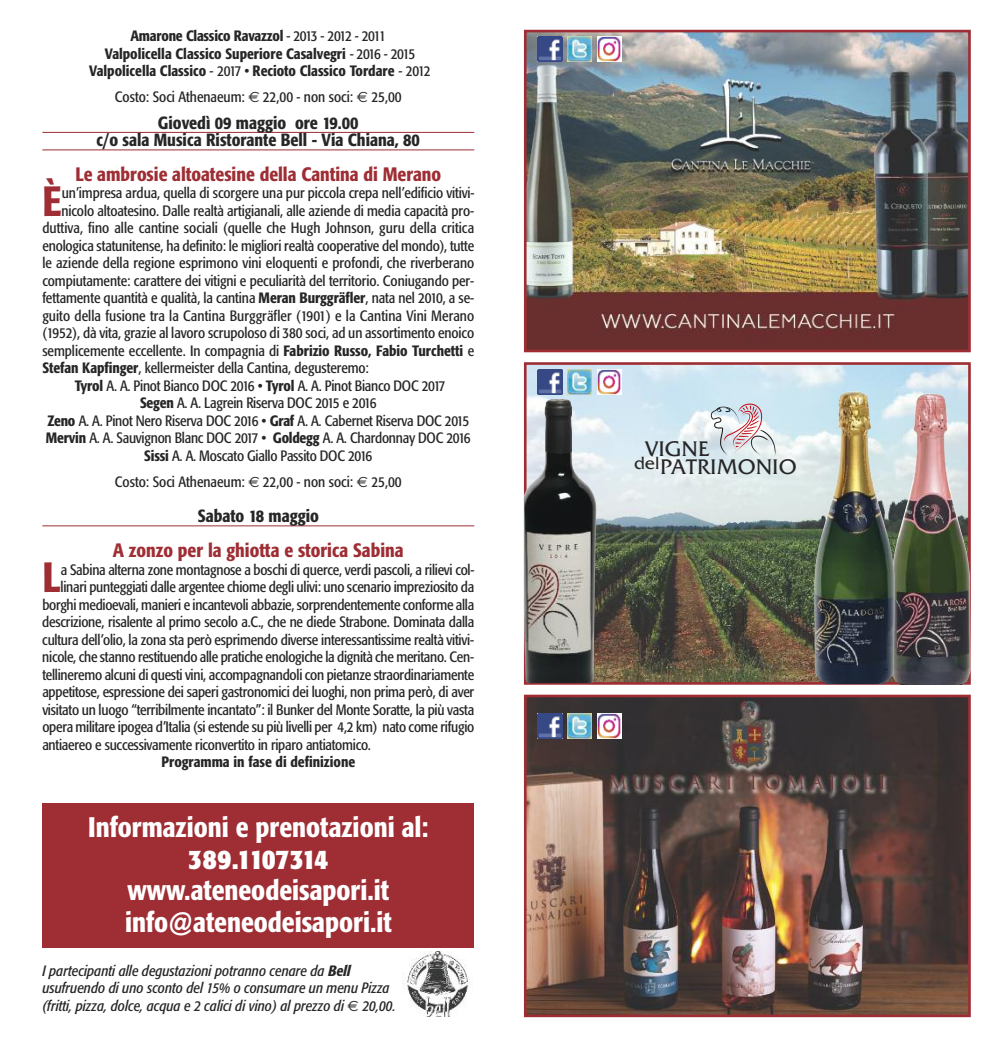
<style>
.page{position:relative;width:993px;height:1042px;background:#fff}
.page>*{position:absolute;margin:0;border:0;box-sizing:border-box;transform-origin:0 0}
.t1{font:500 condensed 41.82px "Formata";color:#9e2e34}
.t2{font:500 condensed 28px/31.5px "Formata";color:#fff}
.t3{font:700 condensed 28px "Formata";letter-spacing:-.04em;color:#fff}
.t4{font:21px/17.5px "Friz Qua";color:#272627}
.t5{font:500 condensed 19.25px "Formata";color:#9e2e34}
.t6{font:500 condensed 17.5px/17.5px "Formata";color:#272627;text-align:center}
.t7{font:17.5px "Friz Qua";color:#272627}
.t8{font:condensed 14.88px "Formata";letter-spacing:-.015em;color:#272627}
.t9{font:500 condensed 14.88px/17.5px "Formata";color:#272627;text-align:center}
.t10{font:italic condensed 14.88px/17.5px "Formata";color:#272627}
.t11{font:condensed 14.88px "Formata";letter-spacing:.005em;color:#272627}
.s1{font-weight:400}
.s2{font-family:"Euro Sans";font-stretch:normal}
.s3{font-weight:500}
.s4{font-family:"Euro Sans";font-style:normal;font-stretch:normal}
</style>
<div class="page">
<img style="left:527px;top:366px;width:439px;height:315px">
<div style="left:523px;top:362px;width:447px;height:323px;border:3px solid #9e2e34"></div>
<div style="left:42px;top:803px;width:432px;height:144px;background:#9e2e34"></div>
<hr style="left:42px;top:132px;width:432px;height:1px;background:#9e2e34">
<hr style="left:42px;top:150px;width:432px;height:1px;background:#9e2e34">
<hr style="left:42px;top:525px;width:432px;height:1px;background:#9e2e34">
<img style="left:403px;top:951px;width:66px;height:65px">
<img style="left:890px;top:393px;width:80px;height:292px">
<img style="left:523px;top:399px;width:73px;height:284px">
<svg style="left:710px;top:403px;width:65px;height:53px"></svg>
<img style="left:814px;top:391px;width:80px;height:293px">
<img style="left:527px;top:34px;width:439px;height:314px">
<div style="left:523px;top:30px;width:447px;height:322px;border:3px solid #9e2e34"></div>
<img style="left:527px;top:698px;width:439px;height:315px">
<div style="left:523px;top:694px;width:447px;height:323px;border:3px solid #9e2e34"></div>
<img style="left:537px;top:714px;width:25px;height:25px">
<img style="left:567px;top:714px;width:24px;height:24px">
<img style="left:597px;top:714px;width:24px;height:24px">
<img style="left:537px;top:369px;width:25px;height:25px">
<img style="left:567px;top:369px;width:24px;height:25px">
<img style="left:597px;top:369px;width:24px;height:25px">
<img style="left:537px;top:37px;width:25px;height:25px">
<img style="left:567px;top:37px;width:24px;height:25px">
<img style="left:597px;top:37px;width:24px;height:25px">
<p class="t9" style="left:89px;top:28px;width:343px">Amarone Classico Ravazzol <span class="s1">- 2013 - 2012 - 2011<br></span>Valpolicella Classico Superiore Casalvegri <span class="s1">- 2016 - 2015<br></span>Valpolicella Classico <span class="s1">- 2017 •</span> Recioto Classico Tordare <span class="s1">- 2012</span></p>
<p class="t8" style="left:115px;top:91px;width:288px">Costo: Soci Athenaeum: <span class="s2">€</span> 22,00 - non soci: <span class="s2">€</span> 25,00</p>
<p class="t6" style="left:97px;top:115px;width:325px">Giovedì 09 maggio ore 19.00<br>c/o sala Musica Ristorante Bell - Via Chiana, 80</p>
<p class="t5" style="left:75px;top:166px;width:367px">Le ambrosie altoatesine della Cantina di Merano</p>
<h1 class="t1" style="left:42px;top:184px;width:21px">È</h1>
<p class="t8" style="left:62px;top:187px;width:414px">un’impresa ardua, quella di scorgere una pur piccola crepa nell’edificio vitivi-</p>
<p class="t8" style="left:61px;top:204px;width:414px">nicolo altoatesino. Dalle realtà artigianali, alle aziende di media capacità pro-</p>
<p class="t11" style="left:42px;top:222px;width:433px">duttiva, fino alle cantine sociali (quelle che Hugh Johnson, guru della critica</p>
<p class="t8" style="left:42px;top:239px;width:433px">enologica statunitense, ha definito: le migliori realtà cooperative del mondo), tutte</p>
<p class="t8" style="left:42px;top:257px;width:433px">le aziende della regione esprimono vini eloquenti e profondi, che riverberano</p>
<p class="t8" style="left:42px;top:274px;width:433px">compiutamente: carattere dei vitigni e peculiarità del territorio. Coniugando per-</p>
<p class="t8" style="left:42px;top:292px;width:433px">fettamente quantità e qualità, la cantina <span class="s3">Meran Burggräfler</span>, nata nel 2010, a se-</p>
<p class="t11" style="left:42px;top:309px;width:433px">guito della fusione tra la Cantina Burggräfler (1901) e la Cantina Vini Merano</p>
<p class="t8" style="left:42px;top:327px;width:433px">(1952), dà vita, grazie al lavoro scrupoloso di 380 soci, ad un assortimento enoico</p>
<p class="t8" style="left:42px;top:344px;width:433px">semplicemente eccellente. In compagnia di <span class="s3">Fabrizio Russo, Fabio Turchetti</span> e</p>
<p class="t8" style="left:42px;top:362px;width:328px"><span class="s3">Stefan Kapfinger</span>, kellermeister della Cantina, degusteremo:</p>
<p class="t8" style="left:75px;top:379px;width:372px"><span class="s3">Tyrol</span> A. A. Pinot Bianco DOC 2016 • <span class="s3">Tyrol</span> A. A. Pinot Bianco DOC 2017</p>
<p class="t8" style="left:140px;top:397px;width:238px"><span class="s3">Segen</span> A. A. Lagrein Riserva DOC 2015 e 2016</p>
<p class="t8" style="left:47px;top:414px;width:423px"><span class="s3">Zeno</span> A. A. Pinot Nero Riserva DOC 2016 • <span class="s3">Graf</span> A. A. Cabernet Riserva DOC 2015</p>
<p class="t8" style="left:46px;top:432px;width:426px"><span class="s3">Mervin</span> A. A. Sauvignon Blanc DOC 2017 • <span class="s3">Goldegg</span> A. A. Chardonnay DOC 2016</p>
<p class="t8" style="left:144px;top:449px;width:229px"><span class="s3">Sissi</span> A. A. Moscato Giallo Passito DOC 2016</p>
<p class="t8" style="left:115px;top:475px;width:288px">Costo: Soci Athenaeum: <span class="s2">€</span> 22,00 - non soci: <span class="s2">€</span> 25,00</p>
<p class="t6" style="left:198px;top:509px;width:123px">Sabato 18 maggio</p>
<p class="t5" style="left:113px;top:543px;width:292px">A zonzo per la ghiotta e storica Sabina</p>
<h1 class="t1" style="left:42px;top:561px;width:20px">L</h1>
<p class="t8" style="left:61px;top:563px;width:415px">a Sabina alterna zone montagnose a boschi di querce, verdi pascoli, a rilievi col-</p>
<p class="t8" style="left:60px;top:580px;width:415px">linari punteggiati dalle argentee chiome degli ulivi: uno scenario impreziosito da</p>
<p class="t8" style="left:42px;top:598px;width:433px">borghi medioevali, manieri e incantevoli abbazie, sorprendentemente conforme alla</p>
<p class="t8" style="left:42px;top:615px;width:433px">descrizione, risalente al primo secolo a.C., che ne diede Strabone. Dominata dalla</p>
<p class="t8" style="left:42px;top:633px;width:433px">cultura dell’olio, la zona sta però esprimendo diverse interessantissime realtà vitivi-</p>
<p class="t8" style="left:42px;top:650px;width:433px">nicole, che stanno restituendo alle pratiche enologiche la dignità che meritano. Cen-</p>
<p class="t8" style="left:42px;top:668px;width:433px">tellineremo alcuni di questi vini, accompagnandoli con pietanze straordinariamente</p>
<p class="t8" style="left:42px;top:685px;width:433px">appetitose, espressione dei saperi gastronomici dei luoghi, non prima però, di aver</p>
<p class="t8" style="left:42px;top:703px;width:433px">visitato un luogo “terribilmente incantato”: il Bunker del Monte Soratte, la più vasta</p>
<p class="t8" style="left:42px;top:720px;width:433px">opera militare ipogea d’Italia (si estende su più livelli per 4,2 km) nato come rifugio</p>
<p class="t8" style="left:42px;top:738px;width:330px">antiaereo e successivamente riconvertito in riparo antiatomico.</p>
<p class="t9" style="left:161px;top:754px;width:195px">Programma in fase di definizione</p>
<h2 class="t2" style="left:88px;top:814px;width:342px">Informazioni e prenotazioni al:</h2>
<h2 class="t3" style="left:188px;top:847px;width:142px">389.1107314</h2>
<h2 class="t2" style="left:125px;top:877px;width:268px">www.ateneodeisapori.it info@ateneodeisapori.it</h2>
<p class="t10" style="left:42px;top:962px;width:355px">I partecipanti alle degustazioni potranno cenare da <span class="s3">Bell </span>usufruendo di uno sconto del 15% o consumare un menu Pizza (fritti, pizza, dolce, acqua e 2 calici di vino) al prezzo di <span class="s4">€</span> 20,00.</p>
<h3 class="t4" style="left:660px;top:440px;width:138px;text-indent:-16px">VIGNE<br>PATRIMONIO</h3>
<p class="t7" style="left:634px;top:452px;width:27px">del</p>
</div>
